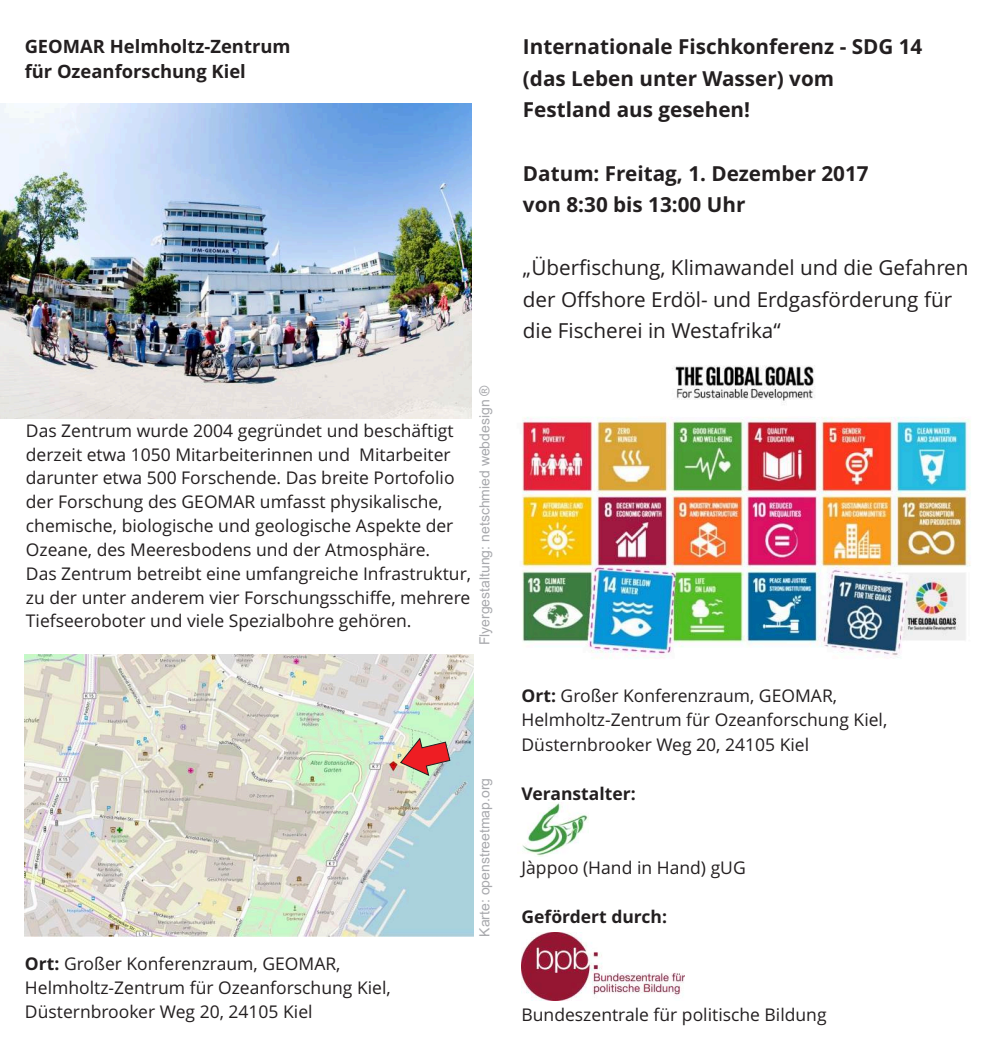
<style>
.page{position:relative;width:993px;height:1052px;background:#fff}
.page>*{position:absolute;margin:0;border:0;box-sizing:border-box;transform-origin:0 0}
.t1{font:700 20.65px/31.5px "Open Sans";color:#231f20}
.t2{font:20.65px/31.5px "Open Sans";color:#231f20}
.t3{font:700 18.38px/25px "Open Sans";color:#231f20}
.t4{font:17.5px/23.8px "Open Sans";color:#231f20}
.t5{font:700 17.5px "Open Sans";color:#231f20}
.t6{font:14px "Arial";color:#a8a9ad}
.s1{font-weight:700}
</style>
<div class="page">
<img style="left:0;top:104px;width:472px;height:315px">
<img style="left:24px;top:655px;width:449px;height:281px">
<svg style="left:399px;top:736px;width:52px;height:41px;background:#cc897d"></svg>
<img style="left:521px;top:365px;width:450px;height:294px">
<img style="left:521px;top:932px;width:162px;height:68px">
<img style="left:522px;top:803px;width:66px;height:53px">
<p class="t3" style="left:25px;top:36px;width:267px">GEOMAR Helmholtz-Zentrum für Ozeanforschung Kiel</p>
<p class="t4" style="left:26px;top:420px;width:446px">Das Zentrum wurde 2004 gegründet und beschäftigt derzeit etwa 1050 Mitarbeiterinnen und Mitarbeiter darunter etwa 500 Forschende. Das breite Portofolio der Forschung des GEOMAR umfasst physikalische, chemische, biologische und geologische Aspekte der Ozeane, des Meeresbodens und der Atmosphäre.<br>Das Zentrum betreibt eine umfangreiche Infrastruktur, zu der unter anderem vier Forschungsschiffe, mehrere Tiefseeroboter und viele Spezialbohre gehören.</p>
<p class="t6" style="left:479px;top:645px;width:262px;rotate:-90deg">Flyergestaltung: netschmied webdesign ®</p>
<p class="t4" style="left:25px;top:954px;width:367px"><span class="s1">Ort:</span> Großer Konferenzraum, GEOMAR,<br>Helmholtz-Zentrum für Ozeanforschung Kiel,<br>Düsternbrooker Weg 20, 24105 Kiel</p>
<p class="t6" style="left:479px;top:936px;width:160px;rotate:-90deg">Karte: openstreetmap.org</p>
<p class="t1" style="left:523px;top:33px;width:401px">Internationale Fischkonferenz - SDG 14 (das Leben unter Wasser) vom<br>Festland aus gesehen!</p>
<p class="t1" style="left:523px;top:159px;width:347px">Datum: Freitag, 1. Dezember 2017 von 8:30 bis 13:00 Uhr</p>
<p class="t2" style="left:522px;top:254px;width:447px">„Überfischung, Klimawandel und die Gefahren der Offshore Erdöl- und Erdgasförderung für die Fischerei in Westafrika“</p>
<p class="t4" style="left:521px;top:685px;width:367px;line-height:24.5px"><span class="s1">Ort:</span> Großer Konferenzraum, GEOMAR,<br>Helmholtz-Zentrum für Ozeanforschung Kiel,<br>Düsternbrooker Weg 20, 24105 Kiel</p>
<p class="t5" style="left:521px;top:786px;width:116px">Veranstalter:</p>
<p class="t4" style="left:521px;top:857px;width:226px">Jàppoo (Hand in Hand) gUG</p>
<p class="t5" style="left:521px;top:909px;width:147px">Gefördert durch:</p>
<p class="t4" style="left:521px;top:1004px;width:306px">Bundeszentrale für politische Bildung</p>
</div>
